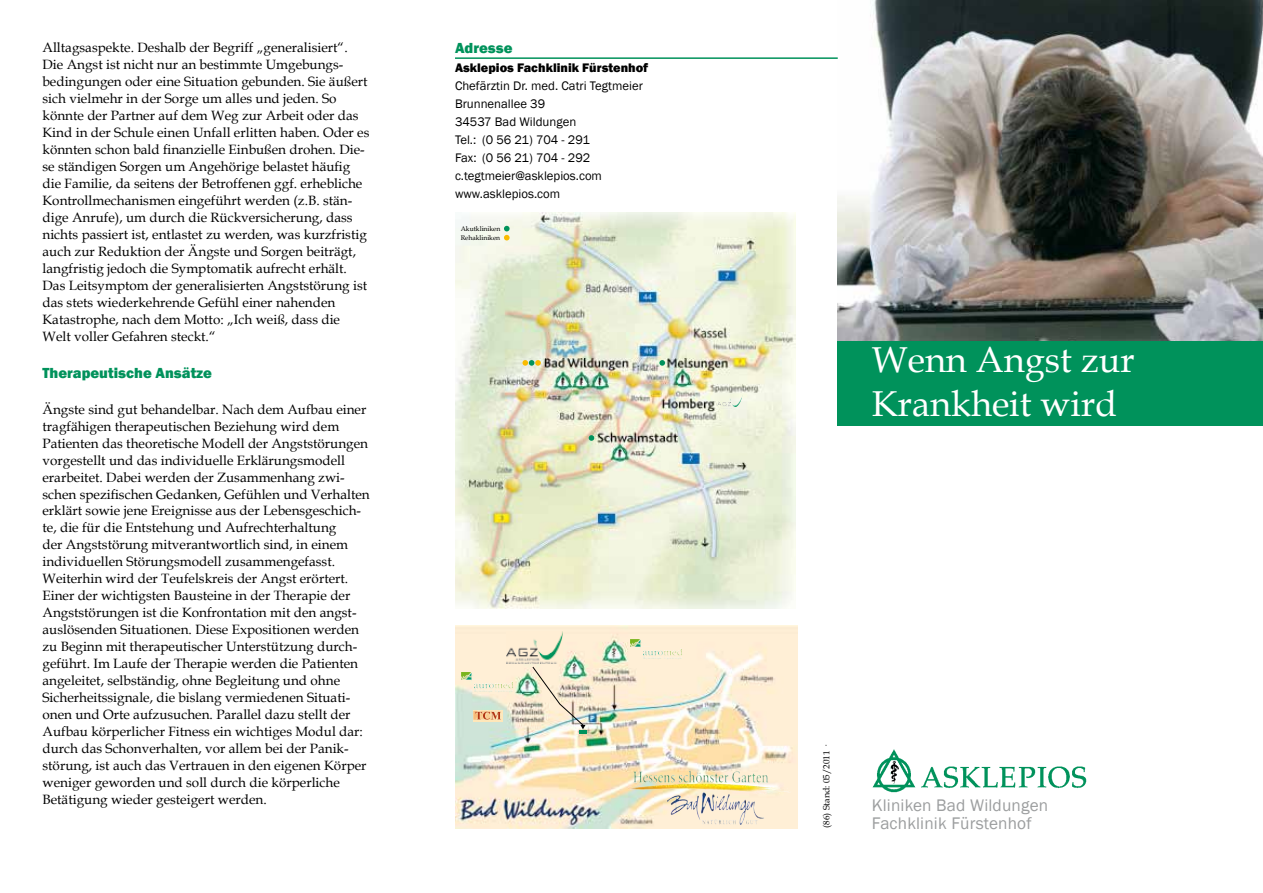
<style>
.page{position:relative;width:1263px;height:893px;background:#fff}
.page>*{position:absolute;margin:0;border:0;box-sizing:border-box;transform-origin:0 0}
.t1{font:36px/43.5px "Book Antiqua";color:#fff}
.t2{font:17.25px/18.8px "Franklin Gothic";letter-spacing:.01em;color:#9c9e9f}
.t3{font:800 15px "Franklin Gothic";color:#00925b}
.t4{font:13.5px/17px "Book Antiqua";color:#000}
.t5{font:12.75px/18px "Franklin Gothic";color:#000}
.t6{font:800 12.75px "Franklin Gothic";color:#000}
.t7{font:9px "Book Antiqua";color:#000}
.t8{font:6.75px/9.4px "Book Antiqua";color:#000}
</style>
<div class="page">
<div style="left:838px;top:340px;width:425px;height:85px;background:#00925b"></div>
<img style="left:838px;top:0;width:425px;height:340px">
<img style="left:455px;top:213px;width:340px;height:395px">
<svg style="left:733px;top:395px;width:9px;height:10px"></svg>
<svg style="left:522px;top:360px;width:19px;height:6px"></svg>
<svg style="left:589px;top:435px;width:5px;height:6px"></svg>
<svg style="left:659px;top:360px;width:6px;height:6px"></svg>
<svg style="left:504px;top:226px;width:6px;height:14px"></svg>
<hr style="left:455px;top:57px;width:383px;height:2px;background:#00925b">
<img style="left:872px;top:749px;width:215px;height:44px">
<img style="left:891px;top:761px;width:9px;height:22px">
<img style="left:455px;top:625px;width:342px;height:204px">
<img style="left:507px;top:631px;width:56px;height:32px">
<img style="left:532px;top:666px;width:55px;height:67px">
<img style="left:473px;top:710px;width:30px;height:11px">
<svg style="left:475px;top:712px;width:26px;height:7px"></svg>
<img style="left:688px;top:771px;width:53px;height:12px">
<img style="left:461px;top:672px;width:20px;height:11px">
<img style="left:630px;top:639px;width:20px;height:11px">
<p class="t4" style="left:43px;top:39px;width:328px">Alltagsaspekte. Deshalb der Begriff „generalisiert“.<br>Die Angst ist nicht nur an bestimmte Umgebungs&shy;bedingungen oder eine Situation gebunden. Sie äußert sich vielmehr in der Sorge um alles und jeden. So könnte der Partner auf dem Weg zur Arbeit oder das Kind in der Schule einen Unfall erlitten haben. Oder es könnten schon bald finanzielle Einbußen drohen. Die&shy;se ständigen Sorgen um Angehörige belastet häufig die Familie, da seitens der Betroffenen ggf. erhebliche Kontrollmechanismen eingeführt werden (z.B. stän&shy;dige Anrufe), um durch die Rückversicherung, dass nichts passiert ist, entlastet zu werden, was kurzfristig auch zur Reduktion der Ängste und Sorgen beiträgt, langfristig jedoch die Symptomatik aufrecht erhält.<br>Das Leitsymptom der generalisierten Angststörung ist das stets wiederkehrende Gefühl einer nahenden Katastrophe, nach dem Motto: „Ich weiß, dass die Welt voller Gefahren steckt.“</p>
<p class="t3" style="left:43px;top:363px;width:171px">Therapeutische Ansätze</p>
<p class="t4" style="left:43px;top:400px;width:329px">Ängste sind gut behandelbar. Nach dem Aufbau einer tragfähigen therapeutischen Beziehung wird dem Patienten das theoretische Modell der Angststörungen vorgestellt und das individuelle Erklärungsmodell erarbeitet. Dabei werden der Zusammenhang zwi&shy;schen spezifischen Gedanken, Gefühlen und Verhalten erklärt sowie jene Ereignisse aus der Lebensgeschich&shy;te, die für die Entstehung und Aufrechterhaltung<br>der Angststörung mitverantwortlich sind, in einem individuellen Störungsmodell zusammengefasst.<br>Weiterhin wird der Teufelskreis der Angst erörtert.<br>Einer der wichtigsten Bausteine in der Therapie der Angststörungen ist die Konfrontation mit den angst&shy;auslösenden Situationen. Diese Expositionen werden zu Beginn mit therapeutischer Unterstützung durch&shy;geführt. Im Laufe der Therapie werden die Patienten angeleitet, selbständig, ohne Begleitung und ohne Sicherheitssignale, die bislang vermiedenen Situati&shy;onen und Orte aufzusuchen. Parallel dazu stellt der Aufbau körperlicher Fitness ein wichtiges Modul dar: durch das Schonverhalten, vor allem bei der Panik&shy;störung, ist auch das Vertrauen in den eigenen Körper weniger geworden und soll durch die körperliche Betätigung wieder gesteigert werden.</p>
<p class="t3" style="left:455px;top:38px;width:59px">Adresse</p>
<p class="t6" style="left:455px;top:59px;width:195px">Asklepios Fachklinik Fürstenhof</p>
<p class="t5" style="left:455px;top:77px;width:189px">Chefärztin Dr. med. Catri Tegtmeier<br>Brunnenallee 39<br>34537 Bad Wildungen<br>Tel.: (0 56 21) 704 - 291<br>Fax: (0 56 21) 704 - 292 c.tegtmeier@asklepios.com www.asklepios.com</p>
<p class="t8" style="left:461px;top:223px;width:41px">Akutkliniken<br>Rehakliniken</p>
<h1 class="t1" style="left:872px;top:337px;width:265px">Wenn Angst zur<br>Krankheit wird</h1>
<p class="t7" style="left:820px;top:828px;width:84px;rotate:-90deg">(86) Stand: 05/2011 ·</p>
<p class="t2" style="left:872px;top:796px;width:178px">Kliniken Bad Wildungen<br>Fachklinik Fürstenhof</p>
</div>
